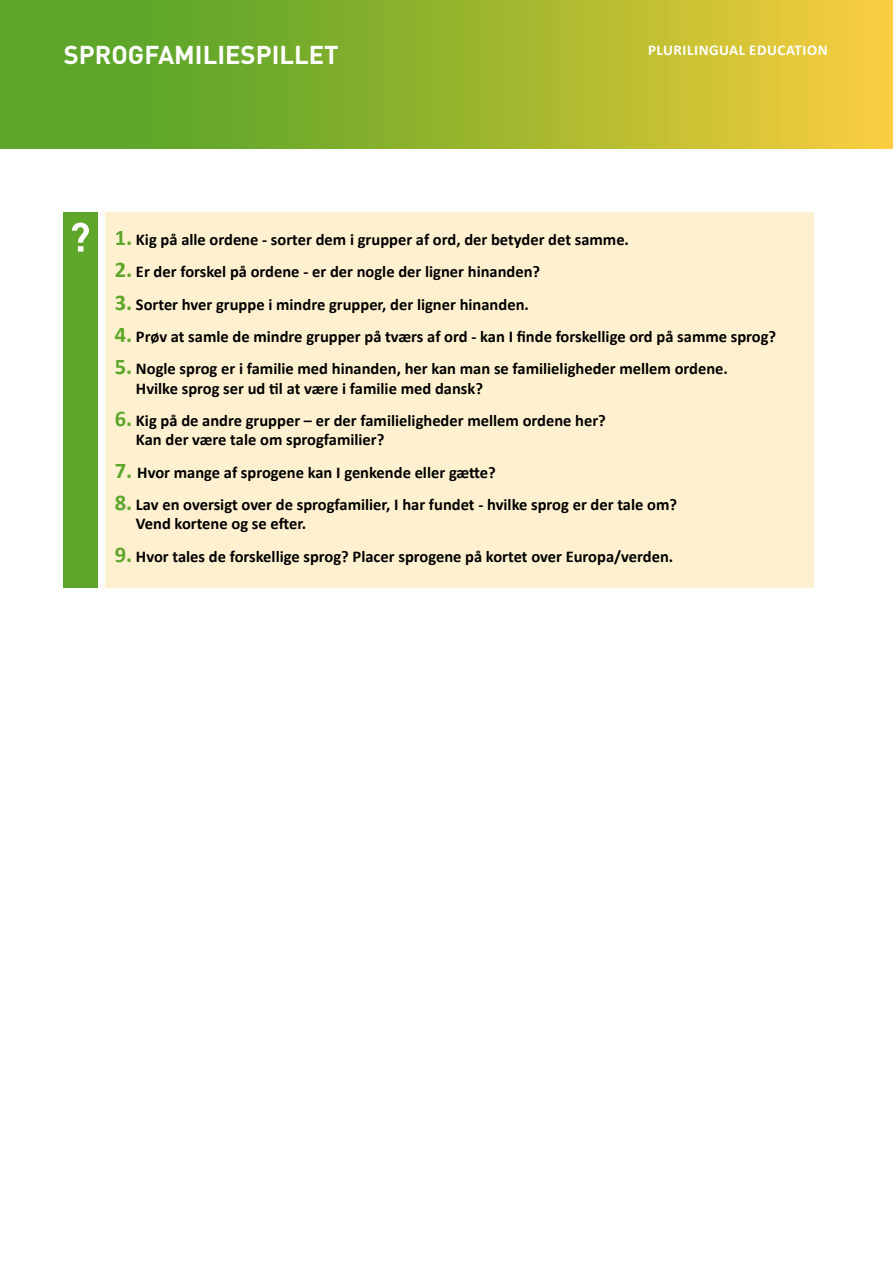
<style>
.page{position:relative;width:893px;height:1263px;background:#fff}
.page>*{position:absolute;margin:0;border:0;box-sizing:border-box;transform-origin:0 0}
.Elevark{font:700 25.5px "DIN";color:#fff}
.Spørgsmål{font:700 16.5px/19.5px "Calibri";color:#000}
.t1{font:700 15px "Calibri";letter-spacing:.04em;color:#fff}
.s1{font-size:22.5px;color:#5da62a}
</style>
<div class="page">
<svg style="left:0;top:0;width:893px;height:149px;background:#9ab52f"></svg>
<div style="left:105px;top:213px;width:709px;height:375px;background:#fff0cf"></div>
<div style="left:64px;top:213px;width:34px;height:375px;background:#5da62a"></div>
<svg style="left:72px;top:223px;width:17px;height:29px"></svg>
<p class="Elevark" style="left:64px;top:38px;width:276px">SPROGFAMILIESPILLET</p>
<p class="t1" style="left:648px;top:39px;width:181px">PLURILINGUAL EDUCATION</p>
<p class="Spørgsmål" style="left:115px;top:229px;width:516px"><span class="s1">1.</span> Kig på alle ordene - sorter dem i grupper af ord, der betyder det samme.</p>
<p class="Spørgsmål" style="left:115px;top:261px;width:427px"><span class="s1">2.</span> Er der forskel på ordene - er der nogle der ligner hinanden?</p>
<p class="Spørgsmål" style="left:115px;top:294px;width:416px"><span class="s1">3.</span> Sorter hver gruppe i mindre grupper, der ligner hinanden.</p>
<p class="Spørgsmål" style="left:115px;top:326px;width:663px"><span class="s1">4.</span> Prøv at samle de mindre grupper på tværs af ord - kan I finde forskellige ord på samme sprog?</p>
<p class="Spørgsmål" style="left:136px;top:358px;width:594px;text-indent:-21px"><span class="s1">5.</span> Nogle sprog er i familie med hinanden, her kan man se familieligheder mellem ordene.<br>Hvilke sprog ser ud til at være i familie med dansk?</p>
<p class="Spørgsmål" style="left:136px;top:410px;width:471px;text-indent:-21px"><span class="s1">6.</span> Kig på de andre grupper – er der familieligheder mellem ordene her?<br>Kan der være tale om sprogfamilier?</p>
<p class="Spørgsmål" style="left:115px;top:462px;width:382px"><span class="s1">7.</span> Hvor mange af sprogene kan I genkende eller gætte?</p>
<p class="Spørgsmål" style="left:136px;top:494px;width:543px;text-indent:-21px"><span class="s1">8.</span> Lav en oversigt over de sprogfamilier, I har fundet - hvilke sprog er der tale om?<br>Vend kortene og se efter.</p>
<p class="Spørgsmål" style="left:115px;top:546px;width:560px"><span class="s1">9.</span> Hvor tales de forskellige sprog? Placer sprogene på kortet over Europa/verden.</p>
</div>
